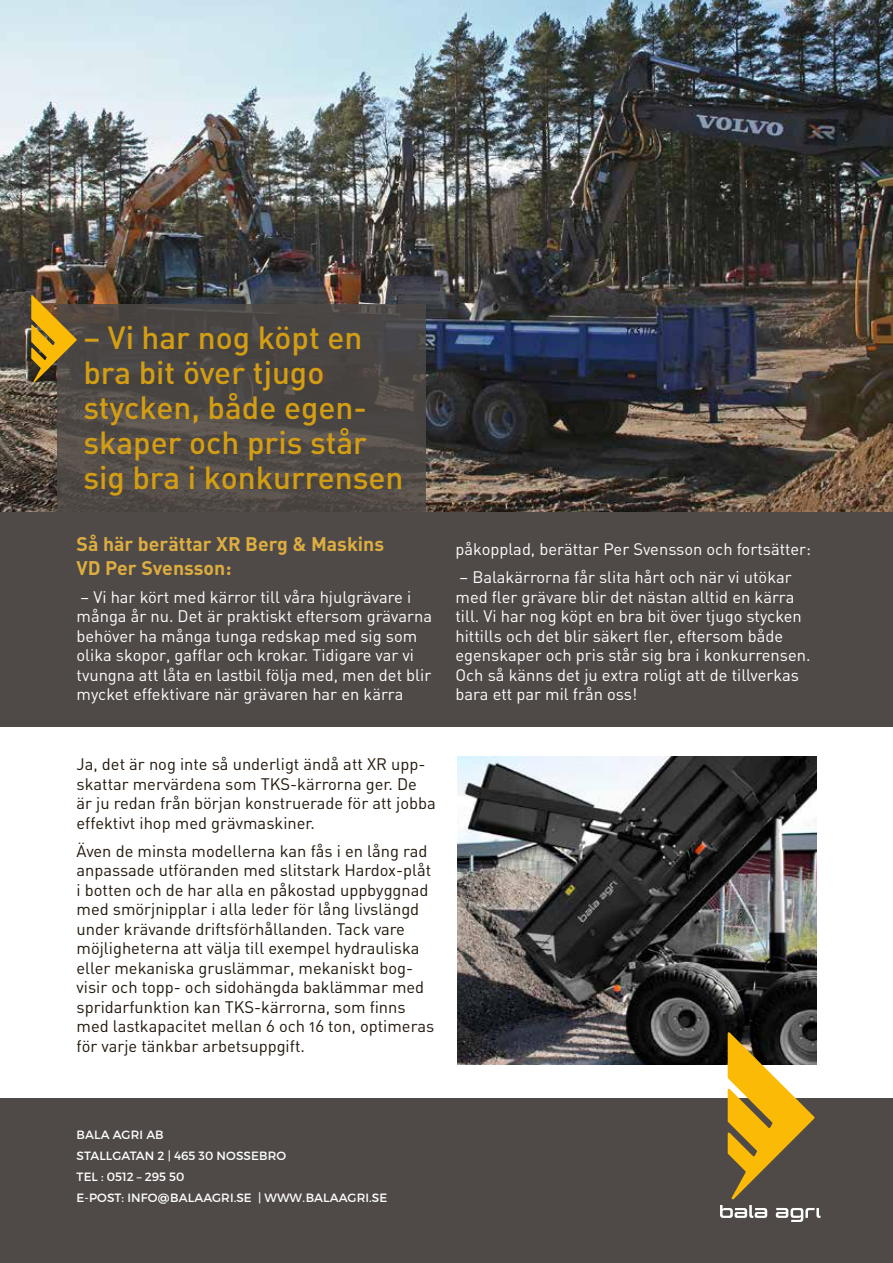
<style>
.page{position:relative;width:893px;height:1263px;background:#fff}
.page>*{position:absolute;margin:0;border:0;box-sizing:border-box;transform-origin:0 0}
.t1{font:31.65px/35px "DIN Medium Alternate";color:#d39e13}
.t2{font:19.5px/24px "DIN Bold Alternate";color:#ddad40}
.t3{font:16.5px/19.5px "DIN Regular Alternate";color:#21170b}
.t4{font:16.5px/19.5px "DIN Regular Alternate";color:#fff}
.t5{font:12px/21px "Montserrat";letter-spacing:.01em;color:#fff}
</style>
<div class="page">
<img style="left:0;top:0;width:893px;height:512px">
<img style="left:457px;top:757px;width:359px;height:307px">
<div style="left:0;top:1098px;width:893px;height:165px;background:#4f4a47"></div>
<div style="left:0;top:512px;width:893px;height:215px;background:#4f4a47"></div>
<svg style="left:720px;top:1032px;width:100px;height:190px"></svg>
<svg style="left:57px;top:304px;width:369px;height:208px;background:#4e4945"></svg>
<svg style="left:31px;top:295px;width:46px;height:88px;background:#9a7724"></svg>
<h1 class="t1" style="left:83px;top:319px;width:322px">– Vi har nog köpt en bra bit över tjugo stycken, både egen&shy;skaper och pris står sig bra i konkurrensen</h1>
<p class="t2" style="left:77px;top:531px;width:309px">Så här berättar XR Berg &amp; Maskins<br>VD Per Svensson:</p>
<p class="t4" style="left:77px;top:587px;width:357px">– Vi har kört med kärror till våra hjulgrävare i många år nu. Det är praktiskt eftersom grävarna behöver ha många tunga redskap med sig som olika skopor, gafflar och krokar. Tidigare var vi tvungna att låta en lastbil följa med, men det blir mycket effektivare när grävaren har en kärra</p>
<p class="t3" style="left:77px;top:754px;width:361px">Ja, det är nog inte så underligt ändå att XR upp&shy;skattar mervärdena som TKS-kärrorna ger. De är ju redan från början konstruerade för att jobba effektivt ihop med grävmaskiner.</p>
<p class="t3" style="left:77px;top:841px;width:359px">Även de minsta modellerna kan fås i en lång rad anpassade utföranden med slitstark Hardox-plåt i botten och de har alla en påkostad uppbyggnad med smörjnipplar i alla leder för lång livslängd under krävande driftsförhållanden. Tack vare möjligheterna att välja till exempel hydrauliska eller mekaniska gruslämmar, mekaniskt bog&shy;visir och topp- och sidohängda baklämmar med spridarfunktion kan TKS-kärrorna, som finns med lastkapacitet mellan 6 och 16 ton, optimeras för varje tänkbar arbetsuppgift.</p>
<p class="t4" style="left:455px;top:539px;width:357px">påkopplad, berättar Per Svensson och fortsätter:</p>
<p class="t4" style="left:455px;top:567px;width:357px">– Balakärrorna får slita hårt och när vi utökar med fler grävare blir det nästan alltid en kärra till. Vi har nog köpt en bra bit över tjugo stycken hittills och det blir säkert fler, eftersom både egenskaper och pris står sig bra i konkurrensen.<br>Och så känns det ju extra roligt att de tillverkas bara ett par mil från oss!</p>
<p class="t5" style="left:77px;top:1124px;width:312px">BALA AGRI AB<br>STALLGATAN 2 | 465 30 NOSSEBRO<br>TEL : 0512 – 295 50<br>E-POST: INFO@BALAAGRI.SE | WWW.BALAAGRI.SE</p>
</div>
